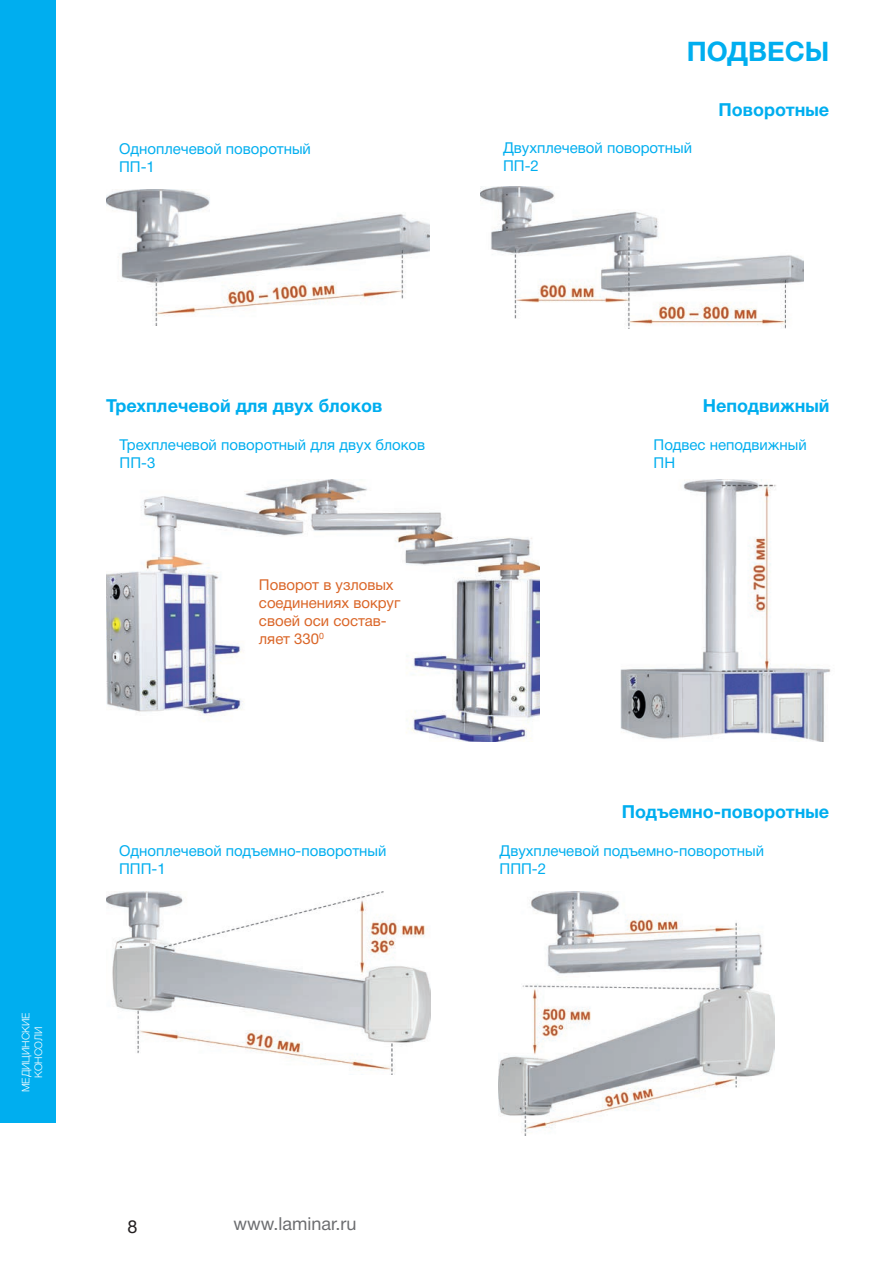
<style>
.page{position:relative;width:893px;height:1263px;background:#fff}
.page>*{position:absolute;margin:0;border:0;box-sizing:border-box;transform-origin:0 0}
.О_Заголовок_Консоли{font:700 27px "Helvetica Neue Cyr";color:#00aeef}
.О_Подзаголовок_Консо{font:700 18px "Helvetica Neue Cyr";color:#00aeef}
.t1{font:18px "Helvetica Neue Cyr";color:#6c6d70}
.t2{font:18px "Helvetica Neue Cyr";color:#231f20}
.О_Основной_текст{font:15px "Helvetica Neue Cyr";color:#00aeef}
.О_Основной_текст-2{font:15px/18px "Helvetica Neue Cyr";color:#da6527}
.t3{font:300 10.5px/12.6px "Helvetica Neue Cyr";color:#fff;text-align:center}
</style>
<div class="page">
<div style="left:0;top:0;width:56px;height:1123px;background:#00aeef"></div>
<img style="left:106px;top:189px;width:323px;height:136px">
<img style="left:107px;top:892px;width:323px;height:182px">
<img style="left:480px;top:187px;width:323px;height:141px">
<img style="left:498px;top:892px;width:276px;height:243px">
<img style="left:107px;top:480px;width:433px;height:262px">
<img style="left:620px;top:480px;width:211px;height:262px">
<p class="О_Основной_текст" style="left:119px;top:140px;width:193px">Одноплечевой поворотный</p>
<p class="О_Основной_текст" style="left:119px;top:158px;width:37px">ПП-1</p>
<p class="О_Заголовок_Консоли" style="left:687px;top:36px;width:144px">ПОДВЕСЫ</p>
<p class="О_Подзаголовок_Консо" style="left:718px;top:100px;width:112px">Поворотные</p>
<p class="О_Основной_текст" style="left:503px;top:140px;width:191px">Двухплечевой поворотный</p>
<p class="О_Основной_текст" style="left:503px;top:158px;width:37px">ПП-2</p>
<p class="О_Подзаголовок_Консо" style="left:106px;top:395px;width:278px">Трехплечевой для двух блоков</p>
<p class="О_Основной_текст" style="left:120px;top:436px;width:307px">Трехплечевой поворотный для двух блоков</p>
<p class="О_Основной_текст" style="left:120px;top:454px;width:37px">ПП-3</p>
<p class="О_Основной_текст-2" style="left:259px;top:576px;width:143px">Поворот в узловых соединениях вокруг своей оси состав&shy;ляет 330<sup>0</sup></p>
<p class="t3" style="left:20px;top:1092px;width:81px;rotate:-90deg">МЕДИЦИНСКИЕ<br>КОНСОЛИ</p>
<p class="О_Основной_текст" style="left:119px;top:842px;width:269px">Одноплечевой подъемно-поворотный</p>
<p class="О_Основной_текст" style="left:119px;top:860px;width:48px">ППП-1</p>
<p class="t2" style="left:128px;top:1217px;width:12px">8</p>
<p class="t1" style="left:233px;top:1214px;width:124px">www.laminar.ru</p>
<p class="О_Подзаголовок_Консо" style="left:703px;top:395px;width:128px">Неподвижный</p>
<p class="О_Основной_текст" style="left:654px;top:436px;width:155px">Подвес неподвижный</p>
<p class="О_Основной_текст" style="left:654px;top:454px;width:23px">ПН</p>
<p class="О_Подзаголовок_Консо" style="left:622px;top:802px;width:209px">Подъемно-поворотные</p>
<p class="О_Основной_текст" style="left:499px;top:842px;width:266px">Двухплечевой подъемно-поворотный</p>
<p class="О_Основной_текст" style="left:499px;top:860px;width:48px">ППП-2</p>
</div>
